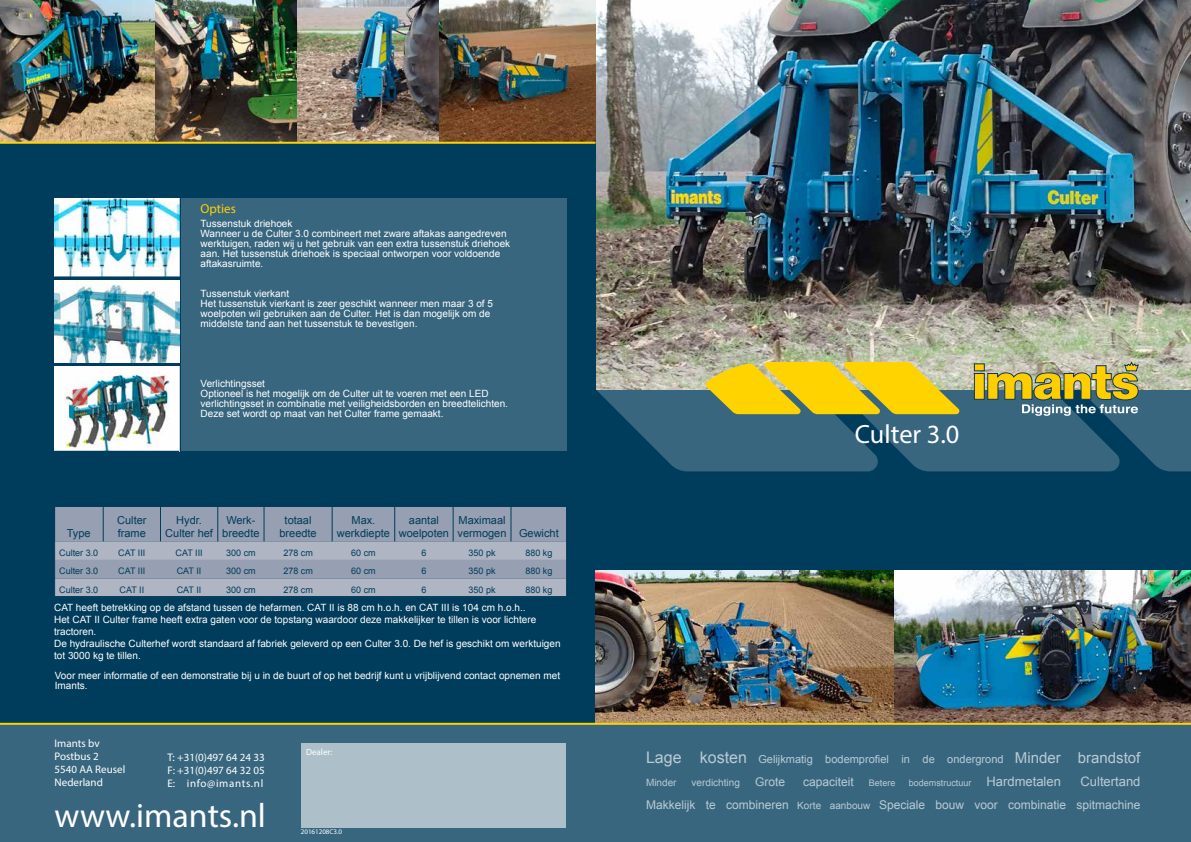
<style>
.page{position:relative;width:1191px;height:842px;background:#fff}
.page>*{position:absolute;margin:0;border:0;box-sizing:border-box;transform-origin:0 0}
.t1{font:34px "Myriad Pro";color:#fff}
.t2{font:26.4px "Myriad Pro";color:#fff}
.t3{font:13px "Arial";color:#fff}
.t4{font:13px "Myriad Pro";color:#ffd300}
.t5{font:12px "Arial";color:#fff}
.t6{font:11px/13.2px "Arial";color:#003c5b;text-align:center}
.t7{font:11px/13.2px "Myriad Pro";color:#fff}
.t8{font:11px "Arial";color:#fff}
.t9{font:10px/10px "Arial";color:#fff}
.t10{font:9px "Arial";color:#003c5b}
.t11{font:9px "Arial";color:#fff}
.t12{font:9px "Myriad Pro";color:#fff}
.t13{font:7px "Myriad Pro";color:#fff}
.s1{font-size:16px}
.s2{font-size:15px}
.s3{font-size:13px}
.s4{font-size:10px}
</style>
<div class="page">
<img style="left:595px;top:0;width:596px;height:309px">
<div style="left:0;top:390px;width:1191px;height:452px;background:#003c5b"></div>
<svg style="left:767px;top:305px;width:220px;height:166px;background:#71888c"></svg>
<svg style="left:595px;top:309px;width:282px;height:162px;background:#657c82"></svg>
<svg style="left:705px;top:362px;width:254px;height:52px;background:#e5c724"></svg>
<div style="left:0;top:0;width:595px;height:842px;background:#003c5b"></div>
<div style="left:0;top:725px;width:1191px;height:117px;background:#38667f"></div>
<div style="left:301px;top:743px;width:265px;height:85px;background:#adc0ca"></div>
<img style="left:55px;top:198px;width:124px;height:78px">
<img style="left:55px;top:367px;width:124px;height:84px">
<img style="left:0;top:0;width:595px;height:142px">
<div style="left:182px;top:198px;width:385px;height:253px;background:#38667f"></div>
<img style="left:595px;top:570px;width:596px;height:153px">
<img style="left:55px;top:280px;width:124px;height:83px">
<hr style="left:0;top:723px;width:1191px;height:2px;background:#ffd300">
<div style="left:974px;top:373px;width:10px;height:26px;background:#ffce00;border:1px solid #133555"></div>
<div style="left:974px;top:364px;width:10px;height:7px;background:#ffce00;border:1px solid #133555"></div>
<svg style="left:987px;top:305px;width:204px;height:166px;background:#7b8f82"></svg>
<hr style="left:0;top:142px;width:595px;height:2px;background:#ffd300">
<svg style="left:56px;top:508px;width:509px;height:87px;background:#9fa7b8"></svg>
<hr style="left:103px;top:506px;width:1px;height:35px;background:#003c5b">
<hr style="left:160px;top:506px;width:1px;height:35px;background:#003c5b">
<hr style="left:217px;top:506px;width:1px;height:35px;background:#003c5b">
<hr style="left:264px;top:506px;width:1px;height:35px;background:#003c5b">
<hr style="left:332px;top:506px;width:1px;height:35px;background:#003c5b">
<hr style="left:394px;top:506px;width:1px;height:35px;background:#003c5b">
<hr style="left:453px;top:506px;width:1px;height:35px;background:#003c5b">
<hr style="left:511px;top:506px;width:1px;height:35px;background:#003c5b">
<div style="left:54px;top:506px;width:513px;height:91px;border:1px solid #003c5b"></div>
<h3 class="t4" style="left:201px;top:200px;width:37px">Opties</h3>
<p class="t9" style="left:201px;top:219px;width:311px">Tussenstuk driehoek<br>Wanneer u de Culter 3.0 combineert met zware aftakas aangedreven werktuigen, raden wij u het gebruik van een extra tussenstuk driehoek aan. Het tussenstuk driehoek is speciaal ontworpen voor voldoende aftakasruimte.</p>
<p class="t9" style="left:201px;top:289px;width:294px">Tussenstuk vierkant<br>Het tussenstuk vierkant is zeer geschikt wanneer men maar 3 of 5 woelpoten wil gebruiken aan de Culter. Het is dan mogelijk om de middelste tand aan het tussenstuk te bevestigen.</p>
<p class="t9" style="left:201px;top:379px;width:309px">Verlichtingsset<br>Optioneel is het mogelijk om de Culter uit te voeren met een LED verlichtingsset in combinatie met veiligheidsborden en breedtelichten.<br>Deze set wordt op maat van het Culter frame gemaakt.</p>
<p class="t6" style="left:67px;top:527px;width:25px">Type</p>
<p class="t6" style="left:117px;top:514px;width:31px;text-align:left">Culter frame</p>
<p class="t6" style="left:165px;top:514px;width:49px">Hydr.<br>Culter hef</p>
<p class="t6" style="left:222px;top:514px;width:39px">Werk&shy;breedte</p>
<p class="t6" style="left:279px;top:514px;width:39px">totaal breedte</p>
<p class="t6" style="left:337px;top:514px;width:55px">Max. werkdiepte</p>
<p class="t6" style="left:399px;top:514px;width:52px">aantal woelpoten</p>
<p class="t6" style="left:457px;top:514px;width:103px;text-align:left">Maximaal<br>vermogen Gewicht</p>
<p class="t10" style="left:59px;top:547px;width:41px">Culter 3.0</p>
<p class="t10" style="left:118px;top:547px;width:29px">CAT III</p>
<p class="t10" style="left:175px;top:547px;width:29px">CAT III</p>
<p class="t10" style="left:226px;top:547px;width:31px">300 cm</p>
<p class="t10" style="left:283px;top:547px;width:31px">278 cm</p>
<p class="t10" style="left:351px;top:547px;width:26px">60 cm</p>
<p class="t10" style="left:421px;top:547px;width:7px">6</p>
<p class="t10" style="left:468px;top:547px;width:29px">350 pk</p>
<p class="t10" style="left:525px;top:547px;width:29px">880 kg</p>
<p class="t10" style="left:59px;top:565px;width:41px">Culter 3.0</p>
<p class="t10" style="left:118px;top:565px;width:29px">CAT III</p>
<p class="t10" style="left:177px;top:565px;width:26px">CAT II</p>
<p class="t10" style="left:226px;top:565px;width:31px">300 cm</p>
<p class="t10" style="left:283px;top:565px;width:31px">278 cm</p>
<p class="t10" style="left:351px;top:565px;width:26px">60 cm</p>
<p class="t10" style="left:421px;top:565px;width:7px">6</p>
<p class="t10" style="left:468px;top:565px;width:29px">350 pk</p>
<p class="t10" style="left:525px;top:565px;width:29px">880 kg</p>
<p class="t10" style="left:59px;top:584px;width:41px">Culter 3.0</p>
<p class="t10" style="left:119px;top:584px;width:26px">CAT II</p>
<p class="t10" style="left:177px;top:584px;width:26px">CAT II</p>
<p class="t10" style="left:226px;top:584px;width:31px">300 cm</p>
<p class="t10" style="left:283px;top:584px;width:31px">278 cm</p>
<p class="t10" style="left:351px;top:584px;width:26px">60 cm</p>
<p class="t10" style="left:421px;top:584px;width:7px">6</p>
<p class="t10" style="left:468px;top:584px;width:29px">350 pk</p>
<p class="t10" style="left:525px;top:584px;width:29px">880 kg</p>
<p class="t9" style="left:54px;top:601px;width:508px;line-height:12px">CAT heeft betrekking op de afstand tussen de hefarmen. CAT II is 88 cm h.o.h. en CAT III is 104 cm h.o.h..<br>Het CAT II Culter frame heeft extra gaten voor de topstang waardoor deze makkelijker te tillen is voor lichtere tractoren.<br>De hydraulische Culterhef wordt standaard af fabriek geleverd op een Culter 3.0. De hef is geschikt om werktuigen tot 3000 kg te tillen.</p>
<p class="t9" style="left:55px;top:670px;width:507px">Voor meer informatie of een demonstratie bij u in de buurt of op het bedrijf kunt u vrijblijvend contact opnemen met<br>Imants.</p>
<p class="t7" style="left:55px;top:736px;width:72px">Imants bv<br>Postbus 2<br>5540 AA Reusel<br>Nederland</p>
<h1 class="t1" style="left:55px;top:795px;width:213px">www.imants.nl</h1>
<p class="t7" style="left:167px;top:750px;width:99px;text-align:justify">T: +31(0)497 64 24 33<br>F: +31(0)497 64 32 05<br>E: info@imants.nl</p>
<p class="t12" style="left:306px;top:746px;width:28px">Dealer:</p>
<p class="t13" style="left:301px;top:828px;width:43px">20161208C3.0</p>
<h2 class="t2" style="left:855px;top:418px;width:106px">Culter 3.0</h2>
<p class="t8" style="left:646px;top:752px;width:496px"><span class="s1">Lage kosten</span> Gelijkmatig bodemprofiel in de ondergrond <span class="s2">Minder brandstof</span></p>
<p class="t9" style="left:646px;top:777px;width:32px">Minder</p>
<p class="t9" style="left:691px;top:777px;width:50px">verdichting</p>
<p class="t5" style="left:755px;top:774px;width:32px">Grote</p>
<p class="t5" style="left:803px;top:774px;width:52px">capaciteit</p>
<p class="t11" style="left:869px;top:777px;width:28px">Betere</p>
<p class="t11" style="left:909px;top:777px;width:153px">bodemstructuur <span class="s3">Hardmetalen</span></p>
<h3 class="t3" style="left:1080px;top:773px;width:61px">Cultertand</h3>
<p class="t5" style="left:646px;top:797px;width:496px">Makkelijk te combineren <span class="s4">Korte aanbouw</span> Speciale bouw voor combinatie spitmachine</p>
</div>
